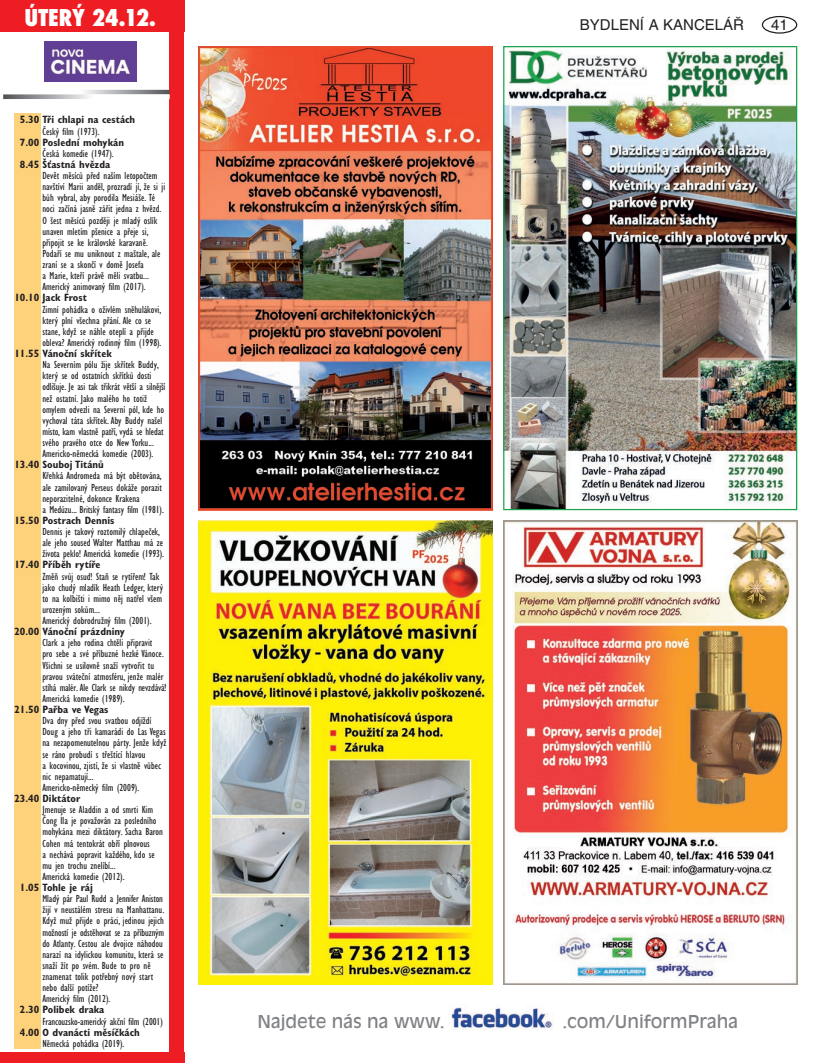
<style>
.page{position:relative;width:815px;height:1063px;background:#fff}
.page>*{position:absolute;margin:0;border:0;box-sizing:border-box;transform-origin:0 0}
.t1{font:800 condensed 22.5px "Futura";color:#fff}
.t2{font:17.5px "Antique Olive CE";color:#808285}
.t3{font:15px "Helvetica CE";color:#231f20}
.t4{font:condensed 10.62px/11.1px "Gill Sans CE";color:#231f20}
.t5{font:700 condensed 10.62px "Gill Sans CE";color:#231f20}
</style>
<div class="page">
<div style="left:762px;top:16px;width:35px;height:18px;border:1px solid #231f20;border-radius:50%"></div>
<img style="left:451px;top:1007px;width:103px;height:23px">
<div style="left:0;top:0;width:184px;height:32px;background:#ee1d23"></div>
<div style="left:170px;top:0;width:14px;height:1063px;background:#ee1d23"></div>
<div style="left:0;top:1052px;width:184px;height:11px;background:#ee1d23"></div>
<div style="left:14px;top:113px;width:27px;height:936px;background:#fed17b"></div>
<svg style="left:3px;top:90px;width:167px;height:9px"></svg>
<div style="left:41px;top:40px;width:98px;height:45px;background:linear-gradient(to right,#fff,#fff)"></div>
<img style="left:44px;top:42px;width:92px;height:40px">
<img style="left:198px;top:46px;width:294px;height:464px">
<img style="left:505px;top:48px;width:290px;height:460px">
<div style="left:503px;top:46px;width:294px;height:464px;border:1px solid #1aa34b"></div>
<img style="left:198px;top:521px;width:294px;height:464px">
<img style="left:503px;top:521px;width:294px;height:464px">
<h1 class="t1" style="left:25px;top:2px;width:133px">ÚTERÝ 24.12.</h1>
<p class="t5" style="left:20px;top:114px;width:117px">5.30 Tři chlapi na cestách</p>
<p class="t4" style="left:43px;top:125px;width:59px">Český film (1973).</p>
<p class="t5" style="left:20px;top:136px;width:106px">7.00 Poslední mohykán</p>
<p class="t4" style="left:43px;top:148px;width:73px">Česká komedie (1947).</p>
<p class="t5" style="left:20px;top:158px;width:92px">8.45 Šťastná hvězda</p>
<p class="t4" style="left:43px;top:170px;width:124px">Devět měsíců před naším letopočtem navštíví Marii anděl, prozradí jí, že si ji bůh vybral, aby porodila Mesiáše. Té noci začíná jasně zářit jedna z hvězd.<br>O šest měsíců později je mladý oslík unaven mletím pšenice a přeje si, připojit se ke královské karavaně.<br>Podaří se mu uniknout z maštale, ale zraní se a skončí v domě Josefa<br>a Marie, kteří právě měli svatbu...<br>Americký animovaný film (2017).</p>
<p class="t5" style="left:14px;top:291px;width:74px">10.10 Jack Frost</p>
<p class="t4" style="left:43px;top:303px;width:121px">Zimní pohádka o oživlém sněhulákovi, který plní všechna přání. Ale co se stane, když se náhle oteplí a přijde obleva? Americký rodinný film (1998).</p>
<p class="t5" style="left:14px;top:347px;width:99px">11.55 Vánoční skřítek</p>
<p class="t4" style="left:43px;top:359px;width:124px">Na Severním pólu žije skřítek Buddy, který se od ostatních skřítků dosti odlišuje. Je asi tak třikrát větší a silnější než ostatní. Jako malého ho totiž omylem odvezli na Severní pól, kde ho vychoval táta skřítek. Aby Buddy našel místo, kam vlastně patří, vydá se hledat svého pravého otce do New Yorku...<br>Americko-německá komedie (2003).</p>
<p class="t5" style="left:14px;top:458px;width:91px">13.40 Souboj Titánů</p>
<p class="t4" style="left:43px;top:470px;width:123px">Křehká Andromeda má být obětována, ale zamilovaný Perseus dokáže porazit neporazitelné, dokonce Krakena<br>a Medúzu... Britský fantasy film (1981).</p>
<p class="t5" style="left:14px;top:514px;width:102px">15.50 Postrach Dennis</p>
<p class="t4" style="left:43px;top:526px;width:123px">Dennis je takový roztomilý chlapeček, ale jeho soused Walter Matthau má ze života peklo! Americká komedie (1993).</p>
<p class="t5" style="left:14px;top:558px;width:88px">17.40 Příběh rytíře</p>
<p class="t4" style="left:43px;top:570px;width:122px">Změň svůj osud! Staň se rytířem! Tak jako chudý mladík Heath Ledger, který to na kolbišti i mimo něj natřel všem urozeným sokům...<br>Americký dobrodružný film (2001).</p>
<p class="t5" style="left:14px;top:625px;width:112px">20.00 Vánoční prázdniny</p>
<p class="t4" style="left:43px;top:637px;width:125px">Clark a jeho rodina chtěli připravit<br>pro sebe a své příbuzné hezké Vánoce.<br>Všichni se usilovně snaží vytvořit tu pravou sváteční atmosféru, jenže malér stíhá malér. Ale Clark se nikdy nevzdává!<br>Americká komedie (1989).</p>
<p class="t5" style="left:14px;top:703px;width:95px">21.50 Pařba ve Vegas</p>
<p class="t4" style="left:43px;top:715px;width:125px">Dva dny před svou svatbou odjíždí Doug a jeho tři kamarádi do Las Vegas na nezapomenutelnou párty. Jenže když se ráno probudí s třeštící hlavou<br>a kocovinou, zjistí, že si vlastně vůbec nic nepamatují...<br>Americko-německý film (2009).</p>
<p class="t5" style="left:14px;top:792px;width:68px">23.40 Diktátor</p>
<p class="t4" style="left:43px;top:804px;width:122px">Jmenuje se Aladdin a od smrti Kim<br>Čong Ila je považován za posledního mohykána mezi diktátory. Sacha Baron<br>Cohen má tentokrát obří plnovous<br>a nechává popravit každého, kdo se mu jen trochu znelíbí...<br>Americká komedie (2012).</p>
<p class="t5" style="left:20px;top:881px;width:74px">1.05 Tohle je ráj</p>
<p class="t4" style="left:43px;top:893px;width:123px">Mladý pár Paul Rudd a Jennifer Aniston žijí v neustálém stresu na Manhattanu.<br>Když muž přijde o práci, jedinou jejich možností je odstěhovat se za příbuzným do Atlanty. Cestou ale dvojice náhodou narazí na idylickou komunitu, která se snaží žít po svém. Bude to pro ně znamenat tolik potřebný nový start nebo další potíže?<br>Americký film (2012).</p>
<p class="t5" style="left:20px;top:1003px;width:86px">2.30 Polibek draka</p>
<p class="t4" style="left:43px;top:1015px;width:122px">Francouzsko-americký akční film (2001)</p>
<p class="t5" style="left:20px;top:1026px;width:121px">4.00 O dvanácti měsíčkách</p>
<p class="t4" style="left:43px;top:1038px;width:83px">Německá pohádka (2019).</p>
<h3 class="t3" style="left:580px;top:16px;width:166px">BYDLENÍ A KANCELÁŘ</h3>
<h3 class="t3" style="left:771px;top:16px;width:18px">41</h3>
<h2 class="t2" style="left:257px;top:1012px;width:189px">Najdete nás na www.</h2>
<h2 class="t2" style="left:562px;top:1012px;width:177px">.com/UniformPraha</h2>
</div>
